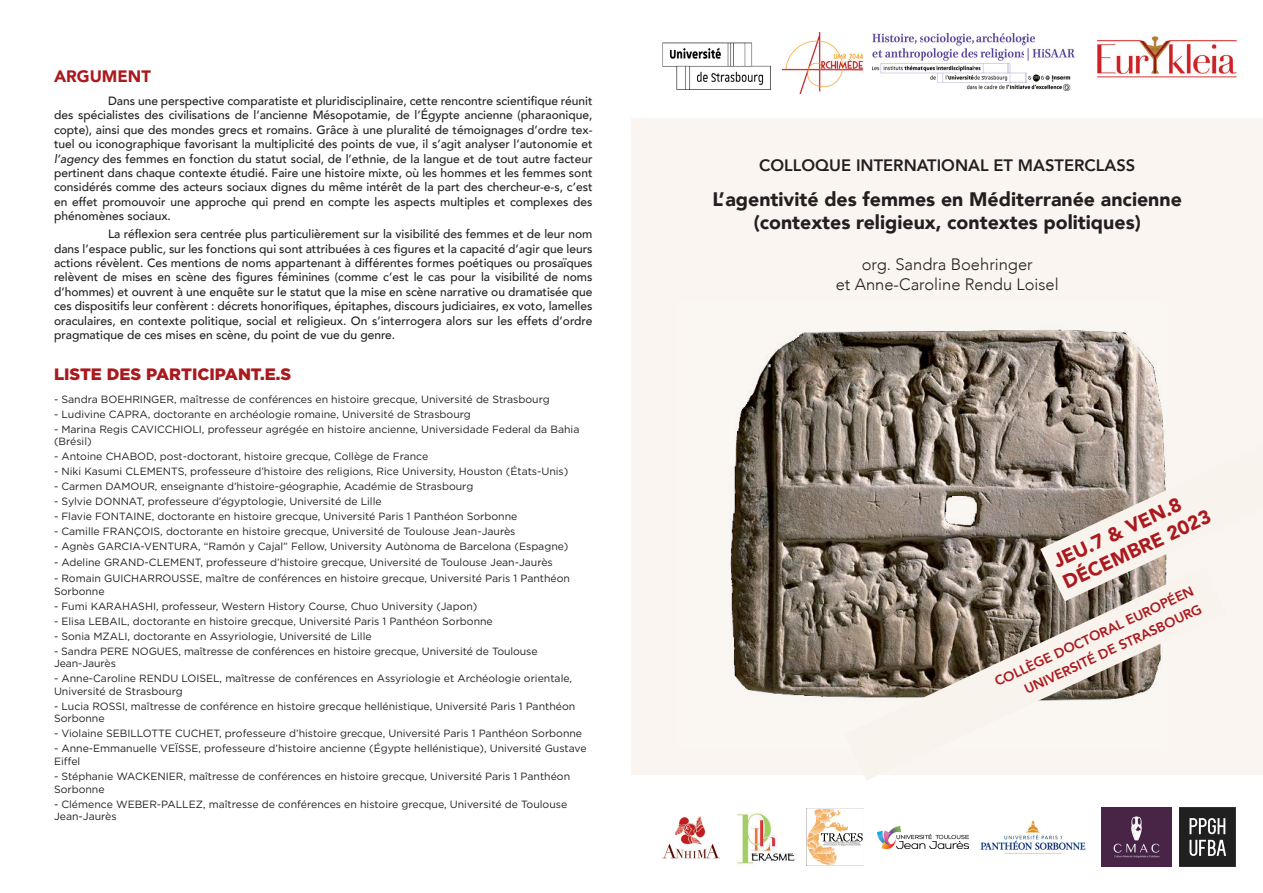
<style>
.page{position:relative;width:1263px;height:893px;background:#fff}
.page>*{position:absolute;margin:0;border:0;box-sizing:border-box;transform-origin:0 0}
.t1{font:900 19.5px/23.4px "Avenir";color:#231f20;text-align:center}
.t2{font:900 19.5px/23.4px "Avenir";color:#aa191d}
.t3{font:300 16.5px/19.5px "Avenir";color:#231f20;text-align:center}
.t4{font:800 16.5px "Avenir";color:#231f20}
.t5{font:900 16.5px "Gotham";color:#aa191d}
.t6{font:900 16.5px "Avenir";color:#aa191d}
.t7{font:800 13.5px/19.5px "Avenir";color:#aa191d;text-align:right}
.t8{font:500 12px/14.4px "Avenir";color:#231f20;text-align:justify}
.t9{font:10.5px/12.6px "Gotham";color:#231f20}
.s1{font-style:italic}
</style>
<div class="page">
<div style="left:631px;top:118px;width:632px;height:657px;background:#faf5f1"></div>
<img style="left:730px;top:329px;width:434px;height:368px">
<svg style="left:1040px;top:445px;width:127px;height:121px"></svg>
<svg style="left:845px;top:566px;width:322px;height:214px"></svg>
<img style="left:873px;top:33px;width:202px;height:58px">
<img style="left:1097px;top:36px;width:141px;height:42px">
<img style="left:662px;top:42px;width:109px;height:47px">
<img style="left:783px;top:32px;width:80px;height:61px">
<img style="left:662px;top:816px;width:58px;height:43px">
<img style="left:736px;top:812px;width:59px;height:53px">
<svg style="left:807px;top:808px;width:56px;height:57px"></svg>
<img style="left:877px;top:827px;width:91px;height:21px">
<img style="left:980px;top:820px;width:106px;height:34px">
<img style="left:1102px;top:808px;width:69px;height:58px">
<img style="left:1179px;top:808px;width:57px;height:58px">
<h2 class="t6" style="left:54px;top:63px;width:98px">ARGUMENT</h2>
<p class="t8" style="left:54px;top:93px;width:540px;text-indent:54px">Dans une perspective comparatiste et pluridisciplinaire, cette rencontre scientifique réunit des spécialistes des civilisations de l’ancienne Mésopotamie, de l’Égypte ancienne (pharaonique, copte), ainsi que des mondes grecs et romains. Grâce à une pluralité de témoignages d’ordre tex&shy;tuel ou iconographique favorisant la multiplicité des points de vue, il s’agit analyser l’autonomie et <span class="s1">l’agency</span> des femmes en fonction du statut social, de l’ethnie, de la langue et de tout autre facteur pertinent dans chaque contexte étudié. Faire une histoire mixte, où les hommes et les femmes sont considérés comme des acteurs sociaux dignes du même intérêt de la part des chercheur-e-s, c’est en effet promouvoir une approche qui prend en compte les aspects multiples et complexes des phénomènes sociaux.</p>
<p class="t8" style="left:54px;top:226px;width:540px;text-indent:54px">La réflexion sera centrée plus particulièrement sur la visibilité des femmes et de leur nom dans l’espace public, sur les fonctions qui sont attribuées à ces figures et la capacité d’agir que leurs actions révèlent. Ces mentions de noms appartenant à différentes formes poétiques ou prosaïques relèvent de mises en scène des figures féminines (comme c’est le cas pour la visibilité de noms d’hommes) et ouvrent à une enquête sur le statut que la mise en scène narrative ou dramatisée que ces dispositifs leur confèrent : décrets honorifiques, épitaphes, discours judiciaires, ex voto, lamelles oraculaires, en contexte politique, social et religieux. On s’interrogera alors sur les effets d’ordre pragmatique de ces mises en scène, du point de vue du genre.</p>
<h2 class="t5" style="left:54px;top:363px;width:239px">LISTE DES PARTICIPANT.E.S</h2>
<p class="t9" style="left:54px;top:393px;width:497px">- Sandra BOEHRINGER, maîtresse de conférences en histoire grecque, Université de Strasbourg</p>
<p class="t9" style="left:54px;top:408px;width:418px">- Ludivine CAPRA, doctorante en archéologie romaine, Université de Strasbourg</p>
<p class="t9" style="left:54px;top:423px;width:527px">- Marina Regis CAVICCHIOLI, professeur agrégée en histoire ancienne, Universidade Federal da Bahia (Brésil)</p>
<p class="t9" style="left:54px;top:450px;width:376px">- Antoine CHABOD, post-doctorant, histoire grecque, Collège de France</p>
<p class="t9" style="left:54px;top:465px;width:516px">- Niki Kasumi CLEMENTS, professeure d’histoire des religions, Rice University, Houston (États-Unis)</p>
<p class="t9" style="left:54px;top:480px;width:421px">- Carmen DAMOUR, enseignante d’histoire-géographie, Académie de Strasbourg</p>
<p class="t9" style="left:54px;top:495px;width:329px">- Sylvie DONNAT, professeure d’égyptologie, Université de Lille</p>
<p class="t9" style="left:54px;top:510px;width:465px">- Flavie FONTAINE, doctorante en histoire grecque, Université Paris 1 Panthéon Sorbonne</p>
<p class="t9" style="left:54px;top:525px;width:463px">- Camille FRANÇOIS, doctorante en histoire grecque, Université de Toulouse Jean-Jaurès</p>
<p class="t9" style="left:54px;top:540px;width:516px">- Agnès GARCIA-VENTURA, “Ramón y Cajal” Fellow, University Autònoma de Barcelona (Espagne)</p>
<p class="t9" style="left:54px;top:555px;width:500px">- Adeline GRAND-CLEMENT, professeure d’histoire grecque, Université de Toulouse Jean-Jaurès</p>
<p class="t9" style="left:54px;top:572px;width:518px">- Romain GUICHARROUSSE, maître de conférences en histoire grecque, Université Paris 1 Panthéon<br>Sorbonne</p>
<p class="t9" style="left:54px;top:599px;width:425px">- Fumi KARAHASHI, professeur, Western History Course, Chuo University (Japon)</p>
<p class="t9" style="left:54px;top:614px;width:440px">- Elisa LEBAIL, doctorante en histoire grecque, Université Paris 1 Panthéon Sorbonne</p>
<p class="t9" style="left:54px;top:629px;width:319px">- Sonia MZALI, doctorante en Assyriologie, Université de Lille</p>
<p class="t9" style="left:54px;top:644px;width:485px">- Sandra PERE NOGUES, maîtresse de conférences en histoire grecque, Université de Toulouse<br>Jean-Jaurès</p>
<p class="t9" style="left:54px;top:672px;width:520px">- Anne-Caroline RENDU LOISEL, maîtresse de conférences en Assyriologie et Archéologie orientale,<br>Université de Strasbourg</p>
<p class="t9" style="left:54px;top:700px;width:523px">- Lucia ROSSI, maîtresse de conférence en histoire grecque hellénistique, Université Paris 1 Panthéon<br>Sorbonne</p>
<p class="t9" style="left:54px;top:727px;width:530px">- Violaine SEBILLOTTE CUCHET, professeure d’histoire grecque, Université Paris 1 Panthéon Sorbonne</p>
<p class="t9" style="left:54px;top:742px;width:534px">- Anne-Emmanuelle VEÏSSE, professeure d’histoire ancienne (Égypte hellénistique), Université Gustave<br>Eiffel</p>
<p class="t9" style="left:54px;top:770px;width:518px">- Stéphanie WACKENIER, maîtresse de conférences en histoire grecque, Université Paris 1 Panthéon<br>Sorbonne</p>
<p class="t9" style="left:54px;top:797px;width:515px">- Clémence WEBER-PALLEZ, maîtresse de conférences en histoire grecque, Université de Toulouse<br>Jean-Jaurès</p>
<h2 class="t4" style="left:759px;top:153px;width:378px">COLLOQUE INTERNATIONAL ET MASTERCLASS</h2>
<h1 class="t1" style="left:713px;top:187px;width:471px">L’ agentivité des femmes en Méditerranée ancienne (contextes religieux, contextes politiques)</h1>
<h2 class="t3" style="left:836px;top:255px;width:224px">org. Sandra Boehringer<br>et Anne-Caroline Rendu Loisel</h2>
<h1 class="t2" style="left:1049px;top:551px;width:162px;rotate:-25deg">JEU.7 &amp; VEN.8<br>DÉCEMBRE 2023</h1>
<p class="t7" style="left:991px;top:673px;width:219px;rotate:-25deg">COLLÈGE DOCTORAL EUROPÉEN<br>UNIVERSITÉ DE STRASBOURG</p>
</div>
